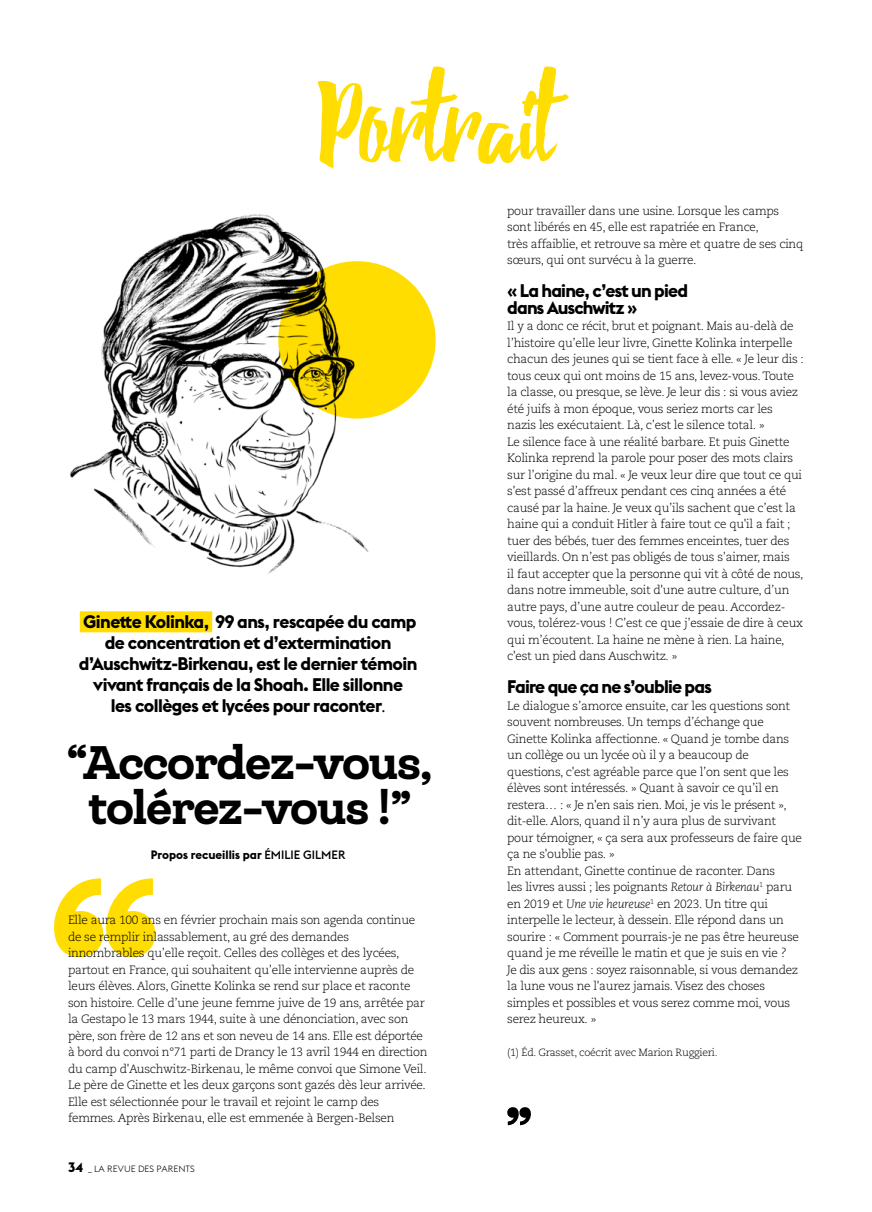
<style>
.page{position:relative;width:872px;height:1212px;background:#fff}
.page>*{position:absolute;margin:0;border:0;box-sizing:border-box;transform-origin:0 0}
.t1{font:120px "Beacon";color:#fd0}
.t2{font:900 45px/45px "Queulat";letter-spacing:-.04em;color:#000;text-align:center}
.t3{font:700 18px/21.1px "Euclid Flex";letter-spacing:-.03em;color:#000}
.t4{font:300 12px/16.5px "Caecilia LT Std";letter-spacing:-.025em;color:#000}
.t5{font:700 12px "Euclid Flex";color:#000}
.t6{font:300 10.5px "Caecilia LT Std";letter-spacing:-.025em;color:#000}
.t7{font:300 9px "Euclid Flex";color:#000}
.s1{font-family:"Minion Pro";font-weight:400}
.s2{font-weight:500}
.s3{font-weight:700;font-size:13.5px}
.s4{font-style:italic}
</style>
<div class="page">
<svg style="left:54px;top:878px;width:101px;height:79px"></svg>
<svg style="left:507px;top:1107px;width:24px;height:18px"></svg>
<img style="left:70px;top:214px;width:305px;height:360px">
<svg style="left:278px;top:261px;width:158px;height:157px;background:#dec000"></svg>
<div style="left:80px;top:611px;width:132px;height:21px;background:#fd0"></div>
<h1 class="t1" style="left:318px;top:50px;width:238px">Portrait</h1>
<h3 class="t3" style="left:79px;top:611px;width:340px;text-align:center">Ginette Kolinka, 99 ans, rescapée du camp de concentration et d’extermination d’Auschwitz-Birkenau, est le dernier témoin vivant français de la Shoah. Elle sillonne<br>les collèges et lycées pour raconter<span class="s1">.</span></h3>
<h2 class="t2" style="left:66px;top:740px;width:368px">“Accordez-vous, tolérez-vous !”</h2>
<p class="t5" style="left:151px;top:848px;width:196px">Propos recueillis par <span class="s2">ÉMILIE GILMER</span></p>
<p class="t4" style="left:68px;top:912px;width:361px">Elle aura 100 ans en février prochain mais son agenda continue de se remplir inlassablement, au gré des demandes innombrables qu’elle reçoit. Celles des collèges et des lycées, partout en France, qui souhaitent qu’elle intervienne auprès de leurs élèves. Alors, Ginette Kolinka se rend sur place et raconte son histoire. Celle d’une jeune femme juive de 19 ans, arrêtée par la Gestapo le 13 mars 1944, suite à une dénonciation, avec son père, son frère de 12 ans et son neveu de 14 ans. Elle est déportée à bord du convoi n°71 parti de Drancy le 13 avril 1944 en direction du camp d'Auschwitz-Birkenau, le même convoi que Simone Veil.<br>Le père de Ginette et les deux garçons sont gazés dès leur arrivée.<br>Elle est sélectionnée pour le travail et rejoint le camp des femmes. Après Birkenau, elle est emmenée à Bergen-Belsen</p>
<p class="t7" style="left:68px;top:1163px;width:128px"><span class="s3">34</span> _ LA REVUE DES PARENTS</p>
<p class="t4" style="left:507px;top:202px;width:298px">pour travailler dans une usine. Lorsque les camps sont libérés en 45, elle est rapatriée en France,<br>très affaiblie, et retrouve sa mère et quatre de ses cinq sœurs, qui ont survécu à la guerre.</p>
<h3 class="t3" style="left:507px;top:283px;width:182px;line-height:16.5px">« La haine, c’est un pied dans Auschwitz »</h3>
<p class="t4" style="left:507px;top:318px;width:298px">Il y a donc ce récit, brut et poignant. Mais au-delà de l’histoire qu’elle leur livre, Ginette Kolinka interpelle chacun des jeunes qui se tient face à elle. « Je leur dis : tous ceux qui ont moins de 15 ans, levez-vous. Toute la classe, ou presque, se lève. Je leur dis : si vous aviez été juifs à mon époque, vous seriez morts car les nazis les exécutaient. Là, c’est le silence total. »<br>Le silence face à une réalité barbare. Et puis Ginette Kolinka reprend la parole pour poser des mots clairs sur l’origine du mal. « Je veux leur dire que tout ce qui s'est passé d’affreux pendant ces cinq années a été causé par la haine. Je veux qu’ils sachent que c’est la haine qui a conduit Hitler à faire tout ce qu'il a fait ; tuer des bébés, tuer des femmes enceintes, tuer des vieillards. On n’est pas obligés de tous s’aimer, mais<br>il faut accepter que la personne qui vit à côté de nous, dans notre immeuble, soit d'une autre culture, d’un autre pays, d’une autre couleur de peau. Accordez&shy;vous, tolérez-vous ! C’est ce que j’essaie de dire à ceux qui m’écoutent. La haine ne mène à rien. La haine, c'est un pied dans Auschwitz. »</p>
<h3 class="t3" style="left:507px;top:676px;width:206px">Faire que ça ne s’oublie pas</h3>
<p class="t4" style="left:507px;top:697px;width:296px">Le dialogue s’amorce ensuite, car les questions sont souvent nombreuses. Un temps d’échange que Ginette Kolinka affectionne. « Quand je tombe dans un collège ou un lycée où il y a beaucoup de questions, c'est agréable parce que l’on sent que les élèves sont intéressés. » Quant à savoir ce qu’il en restera… : « Je n'en sais rien. Moi, je vis le présent », dit-elle. Alors, quand il n’y aura plus de survivant pour témoigner, « ça sera aux professeurs de faire que ça ne s'oublie pas. »<br>En attendant, Ginette continue de raconter. Dans<br>les livres aussi ; les poignants <span class="s4">Retour à Birkenau</span><sup>1</sup> paru en 2019 et <span class="s4">Une vie heureuse</span><sup>1</sup> en 2023. Un titre qui interpelle le lecteur, à dessein. Elle répond dans un sourire : « Comment pourrais-je ne pas être heureuse quand je me réveille le matin et que je suis en vie ?<br>Je dis aux gens : soyez raisonnable, si vous demandez la lune vous ne l'aurez jamais. Visez des choses simples et possibles et vous serez comme moi, vous serez heureux. »</p>
<p class="t6" style="left:507px;top:1046px;width:212px">(1) Éd. Grasset, coécrit avec Marion Ruggieri.</p>
</div>
